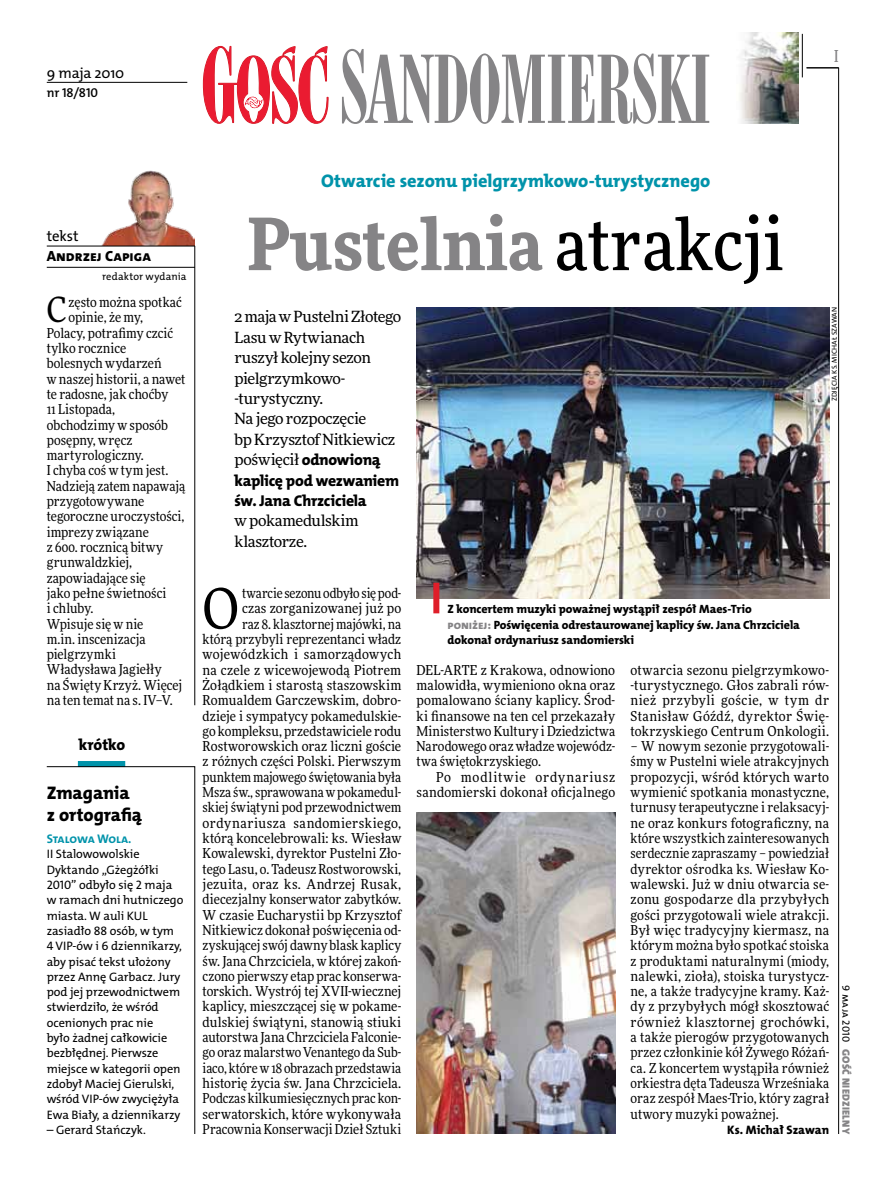
<style>
.page{position:relative;width:893px;height:1191px;background:#fff}
.page>*{position:absolute;margin:0;border:0;box-sizing:border-box;transform-origin:0 0}
.t1{font:900 72px "Freeday Narrow";color:#858486}
.t2{font:55.95px "Freeday Narrow News";color:#000}
.t3{font:34.8px "Freeday Narrow News";color:#000}
.t4{font:18.3px "The Mix HP8 Ex Bld";letter-spacing:-.005em;color:#0093aa}
.t5{font:18.3px/21.6px "The Mix HP8 Ex Bld";letter-spacing:-.005em;color:#000}
.t6{font:500 16.5px "Freeday Narrow";color:#858486;scale:.9 1}
.t7{font:15.75px/20.4px "The Mix HP8 Ex Bld";letter-spacing:-.02em;color:#000}
.t8{font:15.45px/20.4px "Freeday News";letter-spacing:-.02em;color:#000}
.t9{font:14.85px "The Mix HP5 Plain";letter-spacing:-.015em;color:#000}
.t10{font:14.85px "The Mix HP8 Ex Bld";letter-spacing:.005em;color:#000}
.t11{font:13.65px/15.3px "Freeday Narrow News";letter-spacing:.005em;color:#000;text-align:justify}
.t12{font:13.65px/15.3px "Freeday Narrow News";letter-spacing:.03em;color:#000;text-align:right}
.t13{font:12.9px "The Mix HP6 Se Bld";letter-spacing:-.005em;color:#000}
.t14{font:12.6px "The Mix HP7 Bld";letter-spacing:-.015em;color:#0093aa}
.t15{font:12.3px/15.3px "The Mix HP5 Plain";letter-spacing:-.005em;color:#000}
.t16{font:12.3px "The Mix HP8 Ex Bld";letter-spacing:.005em;color:#000}
.t17{font:12px/15.3px "The Mix HP8 Ex Bld";letter-spacing:-.005em;color:#000}
.t18{font:10.5px "The Mix HP5 Plain";letter-spacing:.005em;color:#000}
.t19{font:10.5px "The Mix HP9 Blk";letter-spacing:.025em;color:#858486}
.t20{font:7.2px "The Mix HP5 Plain";letter-spacing:.015em;color:#000}
.s1{font-weight:500;color:#000}
.s2{font-family:"The Mix HP8 Ex Bld";font-size:15.75px}
.s3{color:#858486}
</style>
<div class="page">
<hr style="left:838px;top:68px;width:1px;height:1066px;background:#000">
<hr style="left:802px;top:34px;width:1px;height:43px;background:#000">
<hr style="left:47px;top:82px;width:140px;height:1px;background:#000">
<hr style="left:195px;top:246px;width:1px;height:459px;background:#000">
<hr style="left:806px;top:68px;width:33px;height:1px;background:#000">
<svg style="left:203px;top:46px;width:125px;height:78px"></svg>
<svg style="left:342px;top:49px;width:367px;height:75px"></svg>
<img style="left:100px;top:170px;width:95px;height:76px">
<hr style="left:47px;top:246px;width:148px;height:1px;background:#000">
<hr style="left:47px;top:267px;width:148px;height:1px;background:#000">
<img style="left:739px;top:33px;width:59px;height:90px">
<img style="left:416px;top:307px;width:413px;height:291px">
<div style="left:433px;top:583px;width:6px;height:30px;background:#df1e2a"></div>
<div style="left:78px;top:761px;width:47px;height:6px;background:#0093aa"></div>
<svg style="left:46px;top:766px;width:149px;height:368px"></svg>
<img style="left:416px;top:812px;width:199px;height:321px">
<p class="t9" style="left:47px;top:63px;width:79px">9 maja 2010</p>
<p class="t13" style="left:47px;top:85px;width:53px">nr 18/810</p>
<p class="t6" style="left:834px;top:46px;width:6px">I</p>
<p class="t9" style="left:47px;top:227px;width:33px">tekst</p>
<p class="t10" style="left:47px;top:247px;width:105px">Andrzej Capiga</p>
<p class="t18" style="left:102px;top:270px;width:86px">redaktor wydania</p>
<h3 class="t3" style="left:47px;top:289px;width:21px">C</h3>
<p class="t11" style="left:69px;top:294px;width:115px">zęsto można spotkać</p>
<p class="t11" style="left:69px;top:310px;width:76px">opinie, że my,</p>
<p class="t11" style="left:47px;top:325px;width:128px">Polacy, potrafimy czcić</p>
<p class="t11" style="left:47px;top:340px;width:81px">tylko rocznice</p>
<p class="t11" style="left:47px;top:356px;width:116px">bolesnych wydarzeń</p>
<p class="t11" style="left:47px;top:371px;width:140px">w naszej historii, a nawet</p>
<p class="t11" style="left:47px;top:386px;width:123px">te radosne, jak choćby</p>
<p class="t11" style="left:47px;top:401px;width:70px">11 Listopada,</p>
<p class="t11" style="left:47px;top:417px;width:123px">obchodzimy w sposób</p>
<p class="t11" style="left:47px;top:432px;width:87px">posępny, wręcz</p>
<p class="t11" style="left:47px;top:447px;width:99px">martyrologiczny.</p>
<p class="t11" style="left:47px;top:463px;width:123px">I chyba coś w tym jest.</p>
<p class="t11" style="left:47px;top:478px;width:140px">Nadzieją zatem napawają</p>
<p class="t11" style="left:47px;top:493px;width:99px">przygotowywane</p>
<p class="t11" style="left:47px;top:509px;width:139px">tegoroczne uroczystości,</p>
<p class="t11" style="left:47px;top:524px;width:104px">imprezy związane</p>
<p class="t11" style="left:47px;top:539px;width:118px">z 600. rocznicą bitwy</p>
<p class="t11" style="left:47px;top:554px;width:87px">grunwaldzkiej,</p>
<p class="t11" style="left:47px;top:570px;width:100px">zapowiadające się</p>
<p class="t11" style="left:47px;top:585px;width:121px">jako pełne świetności</p>
<p class="t11" style="left:47px;top:600px;width:48px">i chluby.</p>
<p class="t11" style="left:47px;top:616px;width:98px">Wpisuje się w nie</p>
<p class="t11" style="left:47px;top:631px;width:100px">m.in. inscenizacja</p>
<p class="t11" style="left:47px;top:646px;width:71px">pielgrzymki</p>
<p class="t11" style="left:47px;top:662px;width:116px">Władysława Jagiełły</p>
<p class="t11" style="left:47px;top:677px;width:137px">na Święty Krzyż. Więcej</p>
<p class="t11" style="left:47px;top:692px;width:127px">na ten temat na s. IV–V.</p>
<p class="t7" style="left:79px;top:735px;width:48px">krótko</p>
<h3 class="t5" style="left:47px;top:782px;width:97px">Zmagania z ortografią</h3>
<p class="t14" style="left:47px;top:830px;width:86px">Stalowa Wola.</p>
<p class="t15" style="left:47px;top:846px;width:138px">II Stalowowolskie<br>Dyktando „Gżegżółki<br>2010” odbyło się 2 maja w ramach dni hutniczego miasta. W auli KUL zasiadło 88 osób, w tym<br>4 VI P-ów i 6 dziennikarzy, aby pisać tekst ułożony przez Annę Garbacz. Jury pod jej przewodnictwem stwierdziło, że wśród ocenionych prac nie<br>było żadnej całkowicie bezbłędnej. Pierwsze miejsce w kategorii open zdobył Maciej Gierulski, wśród VI P-ów zwyciężyła<br>Ewa Biały, a dziennikarzy</p>
<p class="t15" style="left:47px;top:1122px;width:101px">– Gerard Stańczyk.</p>
<h3 class="t4" style="left:321px;top:169px;width:391px">Otwarcie sezonu pielgrzymkowo-turystycznego</h3>
<h1 class="t1" style="left:247px;top:197px;width:538px">Pustelnia <span class="s1">atrakcji</span></h1>
<p class="t8" style="left:234px;top:306px;width:168px">2 maja w Pustelni Złotego<br>Lasu w Rytwianach ruszył kolejny sezon pielgrzymkowo--turystyczny.<br>Na jego rozpoczęcie<br>bp Krzysztof Nitkiewicz poświęcił <span class="s2">odnowioną</span></p>
<p class="t7" style="left:234px;top:470px;width:166px">kaplicę pod wezwaniem św. Jana Chrzciciela</p>
<p class="t8" style="left:234px;top:510px;width:125px">w pokamedulskim klasztorze.</p>
<p class="t20" style="left:830px;top:401px;width:96px;rotate:-90deg">zdjęcia ks. michał szawan</p>
<p class="t11" style="left:203px;top:585px;width:200px;text-align:right">twarcie sezonu odbyło się pod-<br>czas zorganizowanej już po<br>raz 8. klasztornej majówki, na<br>którą przybyli reprezentanci władz wojewódzkich i samorządowych na czele z wicewojewodą Piotrem Żołądkiem i starostą staszowskim Romualdem Garczewskim, dobro&shy;dzieje i sympatycy pokamedulskie&shy;go kompleksu, przedstawiciele rodu Rostworowskich oraz liczni goście z różnych części Polski. Pierwszym punktem majowego świętowania była Msza św., sprawowana w pokamedul&shy;skiej świątyni pod przewodnictwem ordynariusza sandomierskiego, którą koncelebrowali: ks. Wiesław Kowalewski, dyrektor Pustelni Zło&shy;tego Lasu, o. Tadeusz Rostworowski, jezuita, oraz ks. Andrzej Rusak, diecezjalny konserwator zabytków.<br>W czasie Eucharystii bp Krzysztof Nitkiewicz dokonał poświęcenia od&shy;zyskującej swój dawny blask kaplicy św. Jana Chrzciciela, w której zakoń&shy;czono pierwszy etap prac konserwa&shy;torskich. Wystrój tej XVII-wiecznej kaplicy, mieszczącej się w pokame&shy;dulskiej świątyni, stanowią stiuki autorstwa Jana Chrzciciela Falconie&shy;go oraz malarstwo Venantego da Sub&shy;iaco, które w 18 obrazach przedstawia historię życia św. Jana Chrzciciela.<br>Podczas kilkumiesięcznych prac kon&shy;serwatorskich, które wykonywała Pracownia Konserwacji Dzieł Sztuki</p>
<h2 class="t2" style="left:203px;top:574px;width:38px">O</h2>
<p class="t17" style="left:448px;top:602px;width:354px">Z koncertem muzyki poważnej wystąpił zespół Maes-Trio<br><span class="s3">poniżej:</span> Poświęcenia odrestaurowanej kaplicy św. Jana Chrzciciela dokonał ordynariusz sandomierski</p>
<p class="t11" style="left:417px;top:662px;width:200px">DEL-ARTE z Krakowa, odnowiono malowidła, wymieniono okna oraz pomalowano ściany kaplicy. Środ&shy;ki finansowe na ten cel przekazały Ministerstwo Kultury i Dziedzictwa Narodowego oraz władze wojewódz&shy;twa świętokrzyskiego.</p>
<p class="t12" style="left:417px;top:769px;width:200px">Po modlitwie ordynariusz sandomierski dokonał oficjalnego</p>
<p class="t11" style="left:630px;top:662px;width:200px">otwarcia sezonu pielgrzymkowo--turystycznego. Głos zabrali rów&shy;nież przybyli goście, w tym dr Stanisław Góźdź, dyrektor Świę&shy;tokrzyskiego Centrum Onkologii.</p>
<p class="t11" style="left:630px;top:738px;width:200px">– W nowym sezonie przygotowali&shy;śmy w Pustelni wiele atrakcyjnych propozycji, wśród których warto wymienić spotkania monastyczne, turnusy terapeutyczne i relaksacyj&shy;ne oraz konkurs fotograficzny, na które wszystkich zainteresowanych serdecznie zapraszamy – powiedział dyrektor ośrodka ks. Wiesław Ko&shy;walewski. Już w dniu otwarcia se&shy;zonu gospodarze dla przybyłych gości przygotowali wiele atrakcji.<br>Był więc tradycyjny kiermasz, na którym można było spotkać stoiska z produktami naturalnymi (miody, nalewki, zioła), stoiska turystycz&shy;ne, a także tradycyjne kramy. Każ&shy;dy z przybyłych mógł skosztować również klasztornej grochówki, a także pierogów przygotowanych przez członkinie kół Żywego Różań&shy;ca. Z koncertem wystąpiła również orkiestra dęta Tadeusza Wrześniaka oraz zespół Maes-Trio, który zagrał utwory muzyki poważnej.</p>
<p class="t16" style="left:727px;top:1122px;width:104px">Ks. Michał Szawan</p>
<p class="t18" style="left:853px;top:985px;width:58px;rotate:90deg">9 maja 2010</p>
<p class="t19" style="left:853px;top:1049px;width:86px;rotate:90deg">Gość Niedzielny</p>
</div>
